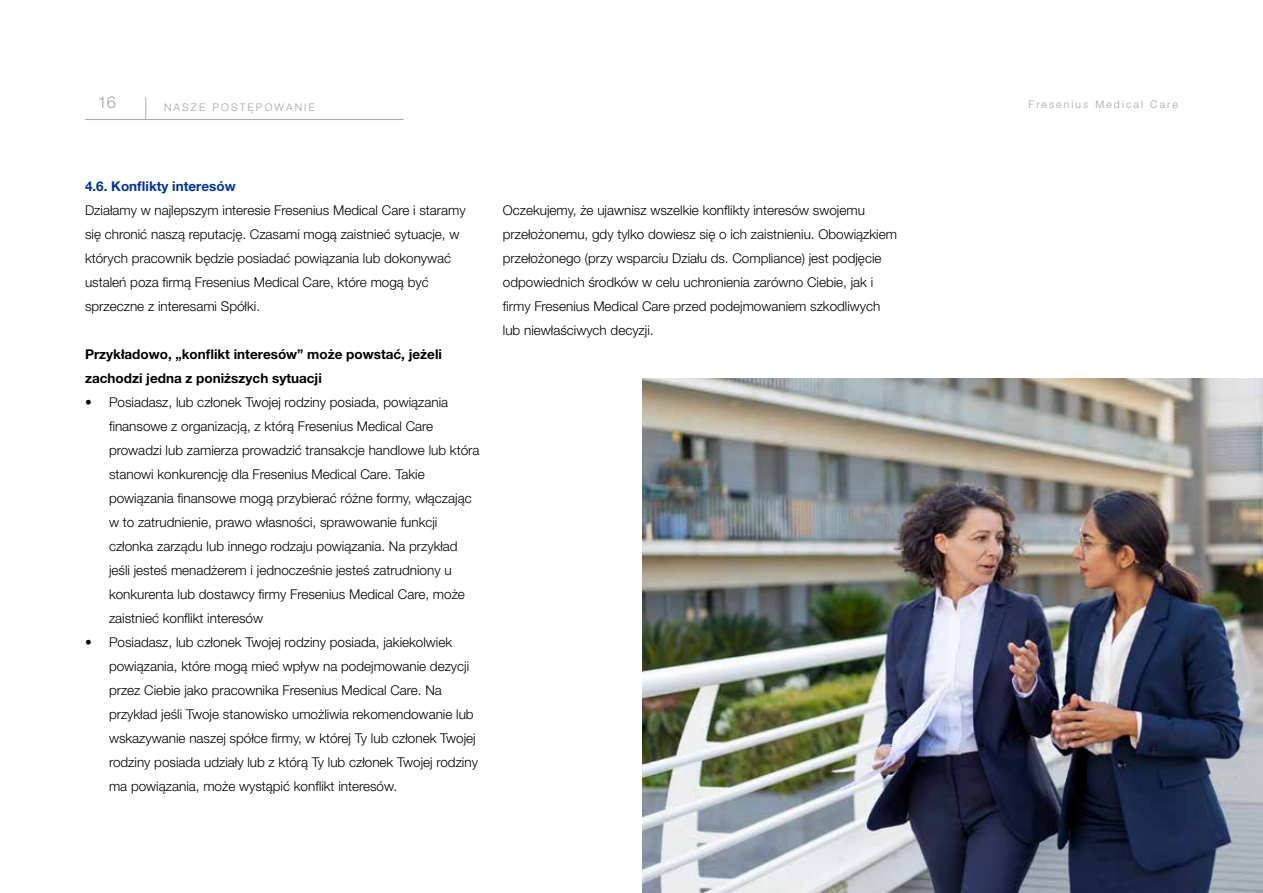
<style>
.page{position:relative;width:1263px;height:893px;background:#fff}
.page>*{position:absolute;margin:0;border:0;box-sizing:border-box;transform-origin:0 0}
.t1{font:300 16.5px "Helvetica Neue LT Pro";color:#a8a39d}
.t2{font:300 13.5px/24px "Helvetica Neue LT Pro";color:#000}
.t3{font:700 13.5px/24px "Helvetica Neue LT Pro";color:#000}
.t4{font:700 13.5px "Helvetica Neue LT Pro";color:#0033a0}
.t5{font:300 10.5px "Helvetica Neue LT Pro";letter-spacing:.2em;color:#a8a39d}
</style>
<div class="page">
<img style="left:642px;top:378px;width:621px;height:515px">
<hr style="left:85px;top:119px;width:318px;height:1px;background:#a7a9ac">
<svg style="left:145px;top:97px;width:1px;height:22px"></svg>
<p class="t1" style="left:98px;top:92px;width:20px">16</p>
<p class="t5" style="left:164px;top:100px;width:152px">NASZE POSTĘPOWANIE</p>
<p class="t5" style="left:1028px;top:98px;width:151px">Fresenius Medical Care</p>
<p class="t4" style="left:85px;top:178px;width:152px">4.6. Konflikty interesów</p>
<p class="t2" style="left:85px;top:198px;width:382px">Działamy w najlepszym interesie Fresenius Medical Care i staramy się chronić naszą reputację. Czasami mogą zaistnieć sytuacje, w których pracownik będzie posiadać powiązania lub dokonywać ustaleń poza firmą Fresenius Medical Care, które mogą być sprzeczne z interesami Spółki.</p>
<p class="t3" style="left:85px;top:342px;width:358px">Przykładowo, „konflikt interesów” może powstać, jeżeli zachodzi jedna z poniższych sytuacji</p>
<p class="t2" style="left:109px;top:390px;width:372px;text-indent:-24px">• Posiadasz, lub członek Twojej rodziny posiada, powiązania finansowe z organizacją, z którą Fresenius Medical Care prowadzi lub zamierza prowadzić transakcje handlowe lub która stanowi konkurencję dla Fresenius Medical Care. Takie powiązania finansowe mogą przybierać różne formy, włączając w to zatrudnienie, prawo własności, sprawowanie funkcji członka zarządu lub innego rodzaju powiązania. Na przykład jeśli jesteś menadżerem i jednocześnie jesteś zatrudniony u konkurenta lub dostawcy firmy Fresenius Medical Care, może zaistnieć konflikt interesów</p>
<p class="t2" style="left:109px;top:630px;width:370px;text-indent:-24px">• Posiadasz, lub członek Twojej rodziny posiada, jakiekolwiek powiązania, które mogą mieć wpływ na podejmowanie dezycji przez Ciebie jako pracownika Fresenius Medical Care. Na przykład jeśli Twoje stanowisko umożliwia rekomendowanie lub wskazywanie naszej spółce firmy, w której Ty lub członek Twojej rodziny posiada udziały lub z którą Ty lub członek Twojej rodziny ma powiązania, może wystąpić konflikt interesów.</p>
<p class="t2" style="left:503px;top:198px;width:396px">Oczekujemy, że ujawnisz wszelkie konflikty interesów swojemu przełożonemu, gdy tylko dowiesz się o ich zaistnieniu. Obowiązkiem przełożonego (przy wsparciu Działu ds. Compliance) jest podjęcie odpowiednich środków w celu uchronienia zarówno Ciebie, jak i firmy Fresenius Medical Care przed podejmowaniem szkodliwych lub niewłaściwych decyzji.</p>
</div>
